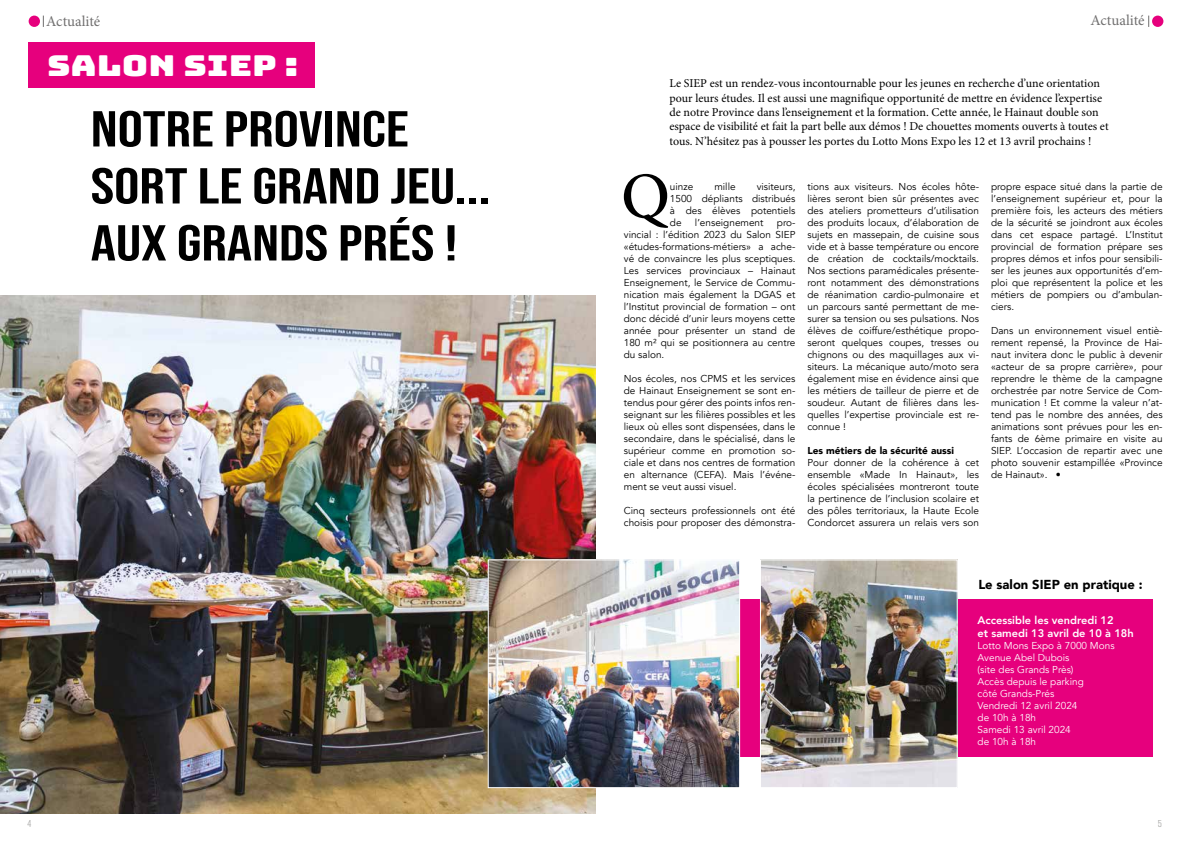
<style>
.page{position:relative;width:1191px;height:842px;background:#fff}
.page>*{position:absolute;margin:0;border:0;box-sizing:border-box;transform-origin:0 0}
.t1{font:500 65.4px "Minion Pro";color:#000}
.t2{font:50.4px/57px "Bebas Neue";color:#000;scale:1.25 1}
.t3{font:28.8px "Bungee";color:#fff;scale:1.25 1}
.t4{font:15px "Minion Pro";letter-spacing:-.005em;color:#706f6f}
.t5{font:900 13px "Avenir";color:#000}
.t6{font:12px/14.4px "Minion Pro";color:#000}
.t7{font:800 11px/13.2px "Avenir";color:#fff}
.t8{font:10px/12px "Avenir";color:#000;text-align:justify}
.t9{font:10px/12px "Avenir";color:#fff}
.t10{font:900 10px "Avenir";color:#000}
.t11{font:10px "Rift";color:#9d9d9c}
</style>
<div class="page">
<div style="left:29px;top:16px;width:11px;height:11px;background:#e6007d;border-radius:50%"></div>
<div style="left:1152px;top:16px;width:11px;height:11px;background:#e6007d;border-radius:50%"></div>
<div style="left:734px;top:599px;width:419px;height:157px;background:#e6007d"></div>
<img style="left:0;top:295px;width:595px;height:519px">
<div style="left:29px;top:43px;width:286px;height:45px;background:#e6007d"></div>
<img style="left:490px;top:561px;width:248px;height:225px">
<div style="left:488px;top:559px;width:252px;height:229px;border:1px solid #fff"></div>
<img style="left:762px;top:561px;width:193px;height:225px">
<div style="left:760px;top:559px;width:197px;height:229px;border:1px solid #fff"></div>
<h3 class="t4" style="left:46px;top:12px;width:56px">Actualité</h3>
<h3 class="t4" style="left:1090px;top:10px;width:56px">Actualité</h3>
<h3 class="t3" style="left:47px;top:49px;width:203px">SALON SIEP :</h3>
<h2 class="t2" style="left:91px;top:100px;width:321px">NOTRE PROVINCE<br>SORT LE GRAND JEU...<br>AUX GRANDS PRÉS !</h2>
<p class="t6" style="left:669px;top:76px;width:441px">Le SIEP est un rendez-vous incontournable pour les jeunes en recherche d’une orientation pour leurs études. Il est aussi une magnifique opportunité de mettre en évidence l’expertise de notre Province dans l’enseignement et la formation. Cette année, le Hainaut double son espace de visibilité et fait la part belle aux démos ! De chouettes moments ouverts à toutes et tous. N’hésitez pas à pousser les portes du Lotto Mons Expo les 12 et 13 avril prochains !</p>
<h1 class="t1" style="left:621px;top:152px;width:50px">Q</h1>
<p class="t8" style="left:670px;top:181px;width:25px">uinze</p>
<p class="t8" style="left:714px;top:181px;width:23px">mille</p>
<p class="t8" style="left:670px;top:181px;width:127px;text-indent:87px">visiteurs, 1500 dépliants distribués à des élèves potentiels de</p>
<p class="t8" style="left:695px;top:217px;width:70px">l’enseignement</p>
<p class="t8" style="left:624px;top:217px;width:173px;text-indent:153px">pro&shy;vincial : l’édition 2023 du Salon SIEP «études-formations-métiers» a ache&shy;vé de convaincre les plus sceptiques.<br>Les services provinciaux – Hainaut Enseignement, le Service de Commu&shy;nication mais également la DGAS et l’Institut provincial de formation – ont donc décidé d’unir leurs moyens cette année pour présenter un stand de 180 m² qui se positionnera au centre du salon.</p>
<p class="t8" style="left:624px;top:373px;width:173px">Nos écoles, nos CPMS et les services de Hainaut Enseignement se sont en&shy;tendus pour gérer des points infos ren&shy;seignant sur les filières possibles et les lieux où elles sont dispensées, dans le secondaire, dans le spécialisé, dans le supérieur comme en promotion so&shy;ciale et dans nos centres de formation en alternance (CEFA). Mais l’événe&shy;ment se veut aussi visuel.</p>
<p class="t8" style="left:624px;top:505px;width:173px">Cinq secteurs professionnels ont été choisis pour proposer des démonstra-</p>
<p class="t8" style="left:807px;top:181px;width:173px">tions aux visiteurs. Nos écoles hôte&shy;lières seront bien sûr présentes avec des ateliers prometteurs d’utilisation des produits locaux, d’élaboration de sujets en massepain, de cuisine sous vide et à basse température ou encore de création de cocktails/mocktails.<br>Nos sections paramédicales présente&shy;ront notamment des démonstrations de réanimation cardio-pulmonaire et un parcours santé permettant de me&shy;surer sa tension ou ses pulsations. Nos élèves de coiffure/esthétique propo&shy;seront quelques coupes, tresses ou chignons ou des maquillages aux vi&shy;siteurs. La mécanique auto/moto sera également mise en évidence ainsi que les métiers de tailleur de pierre et de soudeur. Autant de filières dans les&shy;quelles l’expertise provinciale est re&shy;connue !</p>
<p class="t10" style="left:807px;top:442px;width:148px">Les métiers de la sécurité aussi</p>
<p class="t8" style="left:807px;top:457px;width:173px">Pour donner de la cohérence à cet ensemble «Made In Hainaut», les écoles spécialisées montreront toute la pertinence de l’inclusion scolaire et des pôles territoriaux, la Haute Ecole Condorcet assurera un relais vers son</p>
<p class="t8" style="left:991px;top:181px;width:173px">propre espace situé dans la partie de l’enseignement supérieur et, pour la première fois, les acteurs des métiers de la sécurité se joindront aux écoles dans cet espace partagé. L’Institut provincial de formation prépare ses propres démos et infos pour sensibili&shy;ser les jeunes aux opportunités d’em&shy;ploi que représentent la police et les métiers de pompiers ou d’ambulan&shy;ciers.</p>
<p class="t8" style="left:991px;top:325px;width:173px">Dans un environnement visuel entiè&shy;rement repensé, la Province de Hai&shy;naut invitera donc le public à devenir «acteur de sa propre carrière», pour reprendre le thème de la campagne orchestrée par notre Service de Com&shy;munication ! Et comme la valeur n’at&shy;tend pas le nombre des années, des animations sont prévues pour les en&shy;fants de 6ème primaire en visite au SIEP. L’occasion de repartir avec une photo souvenir estampillée «Province de Hainaut». •</p>
<h3 class="t5" style="left:978px;top:573px;width:166px">Le salon SIEP en pratique :</h3>
<p class="t7" style="left:977px;top:614px;width:158px">Accessible les vendredi 12<br>et samedi 13 avril de 10 à 18h</p>
<p class="t9" style="left:977px;top:640px;width:138px">Lotto Mons Expo à 7000 Mons<br>Avenue Abel Dubois<br>(site des Grands Près)<br>Accès depuis le parking<br>côté Grands-Prés<br>Vendredi 12 avril 2024<br>de 10h à 18h<br>Samedi 13 avril 2024<br>de 10h à 18h</p>
<p class="t11" style="left:28px;top:817px;width:5px">4</p>
<p class="t11" style="left:1157px;top:817px;width:6px">5</p>
</div>
